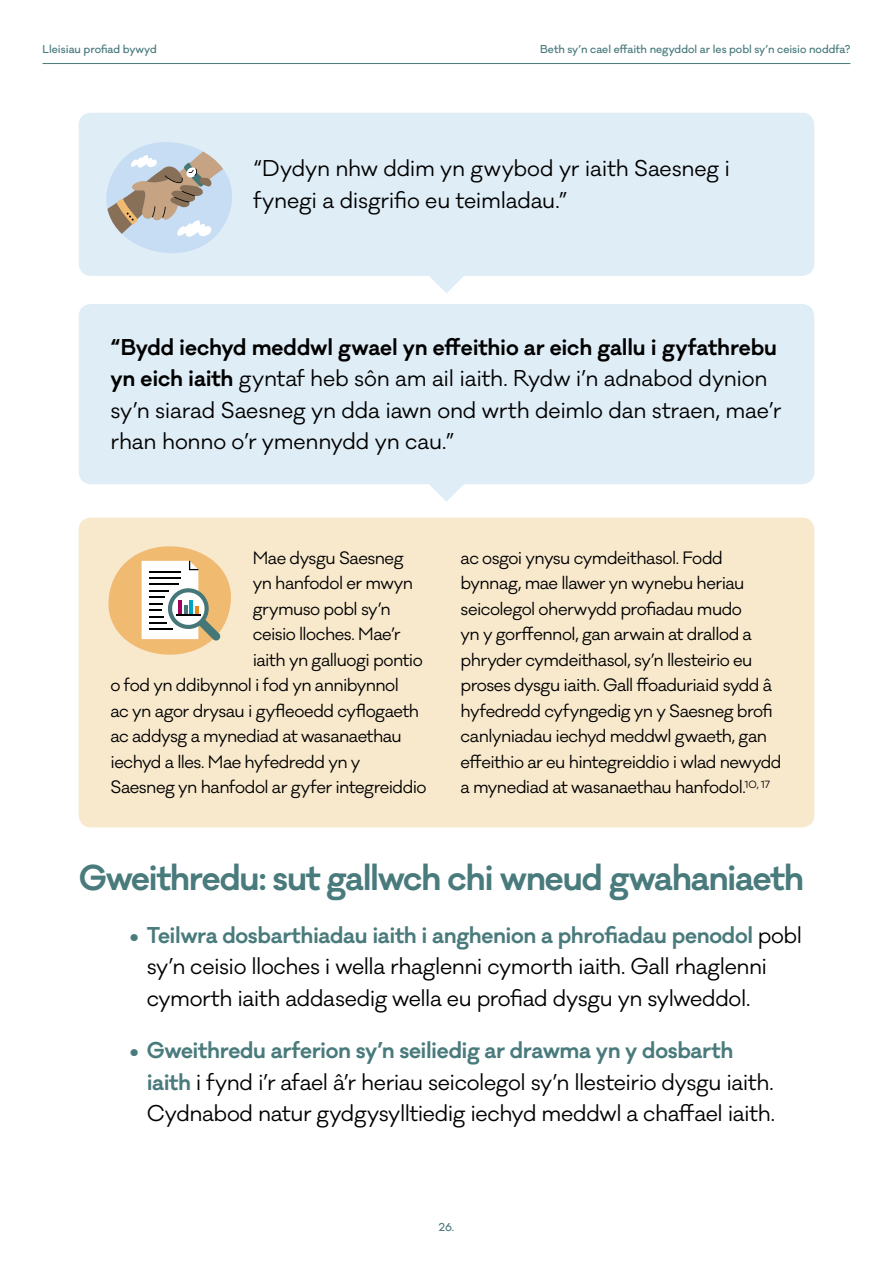
<style>
.page{position:relative;width:893px;height:1263px;background:#fff}
.page>*{position:absolute;margin:0;border:0;box-sizing:border-box;transform-origin:0 0}
.t1{font:600 33px "Galano Classic";letter-spacing:-.04em;color:#497a7c}
.t2{font:21px/31.5px "Galano Classic";letter-spacing:-.015em;color:#000}
.t3{font:16.5px/25.5px "Galano Classic";letter-spacing:-.03em;color:#000}
.t4{font:500 10.5px "Galano Classic";color:#497a7c}
.t5{font:500 10.5px "Galano Classic";color:#47797d}
.s1{font-weight:600}
.s2{font-weight:600;color:#497a7c}
</style>
<div class="page">
<div style="left:79px;top:518px;width:735px;height:309px;background:#f8e9cd;border-radius:12px"></div>
<svg style="left:108px;top:546px;width:123px;height:109px"></svg>
<div style="left:79px;top:304px;width:735px;height:180px;background:#dfedf6;border-radius:12px"></div>
<svg style="left:429px;top:484px;width:35px;height:18px"></svg>
<hr style="left:43px;top:63px;width:807px;height:1px;background:#497a7c">
<div style="left:79px;top:113px;width:735px;height:163px;background:#dfedf6;border-radius:12px"></div>
<svg style="left:429px;top:276px;width:35px;height:17px"></svg>
<svg style="left:84px;top:113px;width:148px;height:163px"></svg>
<p class="t5" style="left:43px;top:42px;width:116px">Lleisiau profiad bywyd</p>
<p class="t4" style="left:540px;top:42px;width:312px">Beth sy’n cael effaith negyddol ar les pobl sy’n ceisio noddfa?</p>
<p class="t2" style="left:253px;top:153px;width:478px">“Dydyn nhw ddim yn gwybod yr iaith Saesneg i fynegi a disgrifio eu teimladau.”</p>
<p class="t2" style="left:111px;top:332px;width:672px"><span class="s1">“Bydd iechyd meddwl gwael yn effeithio ar eich gallu i gyfathrebu yn eich iaith</span> gyntaf heb sôn am ail iaith. Rydw i’n adnabod dynion sy’n siarad Saesneg yn dda iawn ond wrth deimlo dan straen, mae’r rhan honno o’r ymennydd yn cau.”</p>
<p class="t3" style="left:253px;top:545px;width:152px">Mae dysgu Saesneg</p>
<p class="t3" style="left:253px;top:571px;width:162px">yn hanfodol er mwyn</p>
<p class="t3" style="left:253px;top:596px;width:140px">grymuso pobl sy’n</p>
<p class="t3" style="left:253px;top:622px;width:149px">ceisio lloches. Mae’r</p>
<p class="t3" style="left:253px;top:647px;width:172px">iaith yn galluogi pontio</p>
<p class="t3" style="left:111px;top:673px;width:290px">o fod yn ddibynnol i fod yn annibynnol</p>
<p class="t3" style="left:111px;top:698px;width:310px">ac yn agor drysau i gyfleoedd cyflogaeth</p>
<p class="t3" style="left:111px;top:724px;width:293px">ac addysg a mynediad at wasanaethau</p>
<p class="t3" style="left:111px;top:749px;width:251px">iechyd a lles. Mae hyfedredd yn y</p>
<p class="t3" style="left:111px;top:775px;width:318px">Saesneg yn hanfodol ar gyfer integreiddio</p>
<p class="t3" style="left:461px;top:545px;width:323px">ac osgoi ynysu cymdeithasol. Fodd bynnag, mae llawer yn wynebu heriau seicolegol oherwydd profiadau mudo<br>yn y gorffennol, gan arwain at drallod a phryder cymdeithasol, sy’n llesteirio eu proses dysgu iaith. Gall ffoaduriaid sydd â hyfedredd cyfyngedig yn y Saesneg brofi canlyniadau iechyd meddwl gwaeth, gan effeithio ar eu hintegreiddio i wlad newydd a mynediad at wasanaethau hanfodol.<sup>10,</sup> <sup>17</sup></p>
<h1 class="t1" style="left:79px;top:855px;width:727px">Gweithredu: sut gallwch chi wneud gwahaniaeth</h1>
<p class="t2" style="left:147px;top:919px;width:657px;text-indent:-17px"><span class="s2">• Teilwra dosbarthiadau iaith i anghenion a phrofiadau penodol</span> pobl sy’n ceisio lloches i wella rhaglenni cymorth iaith. Gall rhaglenni cymorth iaith addasedig wella eu profiad dysgu yn sylweddol.</p>
<p class="t2" style="left:147px;top:1035px;width:630px;text-indent:-17px"><span class="s2">• Gweithredu arferion sy’n seiliedig ar drawma yn y dosbarth iaith</span> i fynd i’r afael â’r heriau seicolegol sy’n llesteirio dysgu iaith.<br>Cydnabod natur gydgysylltiedig iechyd meddwl a chaffael iaith.</p>
<p class="t4" style="left:439px;top:1220px;width:17px">26.</p>
</div>
